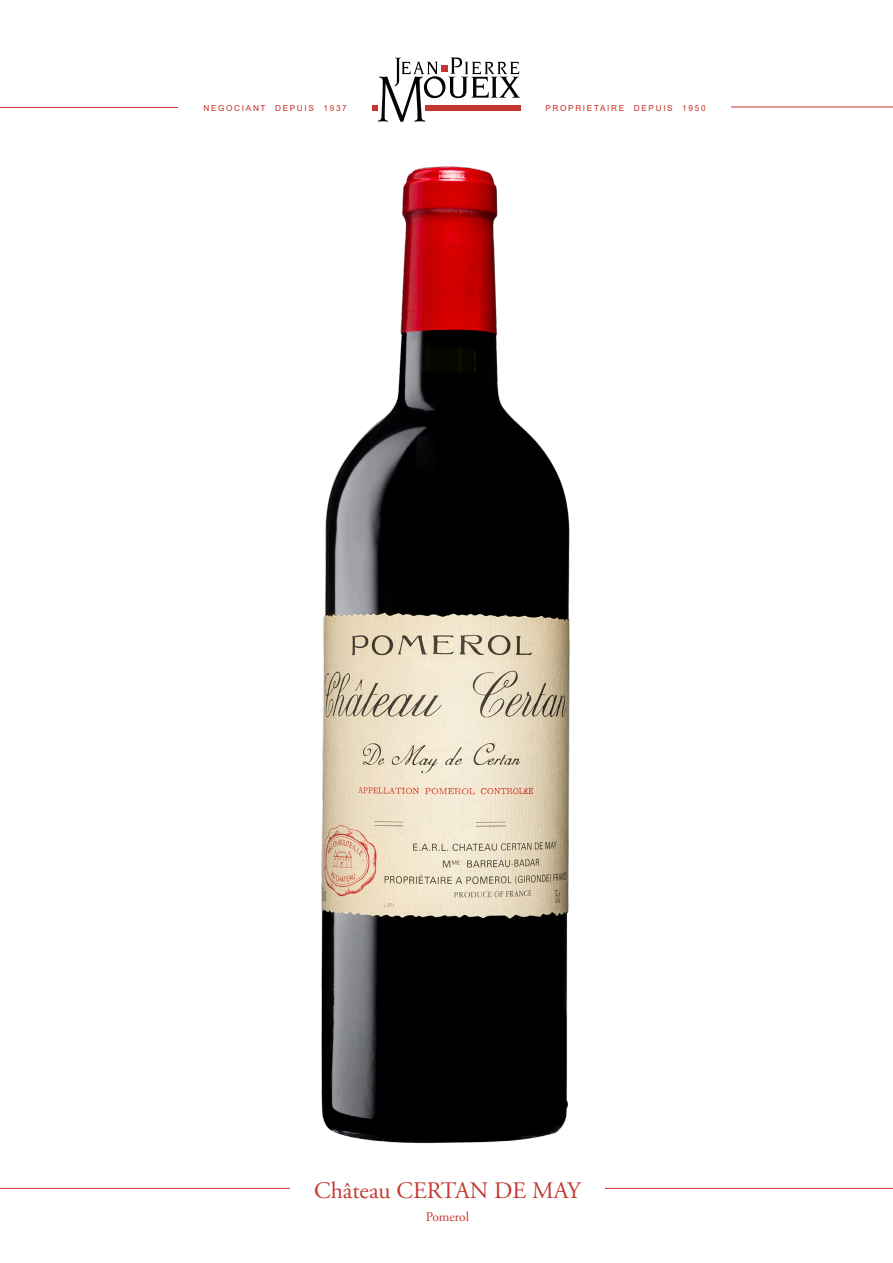
<style>
.page{position:relative;width:893px;height:1263px;background:#fff}
.page>*{position:absolute;margin:0;border:0;box-sizing:border-box;transform-origin:0 0}
.t1{font:23.7px "Adobe Garamond Pro";color:#c43a31}
.t2{font:13.5px "Adobe Garamond Pro";color:#c43a31}
.t3{font:8.25px "Arial";letter-spacing:.2em;color:#c53026}
</style>
<div class="page">
<hr style="left:0;top:1188px;width:893px;height:1px;background:#c53026">
<hr style="left:731px;top:107px;width:162px;height:1px;background:#c53026">
<hr style="left:0;top:107px;width:178px;height:1px;background:#c53026">
<svg style="left:373px;top:58px;width:147px;height:64px"></svg>
<div style="left:425px;top:105px;width:95px;height:5px;background:#c53832"></div>
<div style="left:290px;top:1181px;width:315px;height:62px;background:#fff"></div>
<img style="left:321px;top:166px;width:249px;height:978px">
<p class="t3" style="left:203px;top:102px;width:145px">NEGOCIANT DEPUIS 1937</p>
<p class="t3" style="left:545px;top:102px;width:162px">PROPRIETAIRE DEPUIS 1950</p>
<p class="t1" style="left:314px;top:1176px;width:268px">Château CERTAN DE MAY</p>
<p class="t2" style="left:426px;top:1208px;width:45px">Pomerol</p>
</div>
